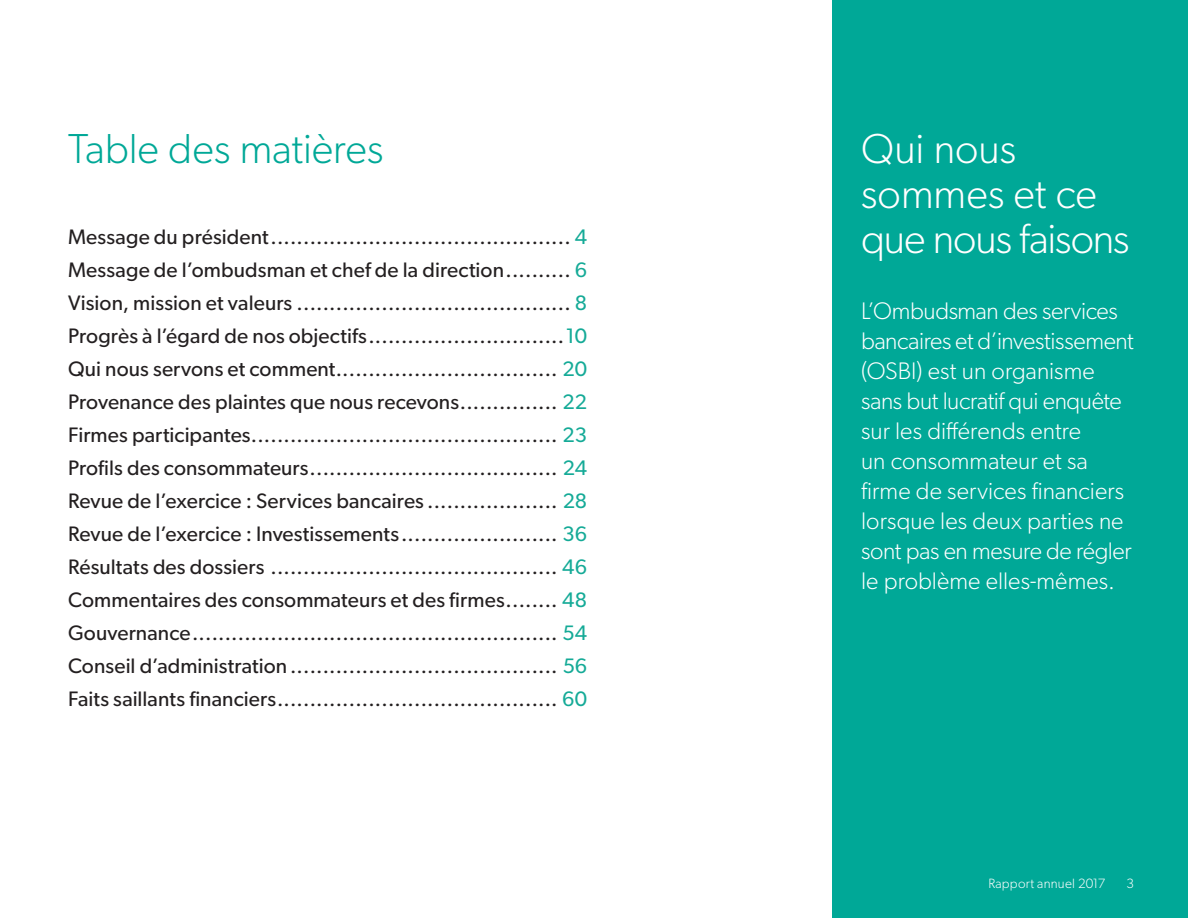
<style>
.page{position:relative;width:1188px;height:918px;background:#fff}
.page>*{position:absolute;margin:0;border:0;box-sizing:border-box;transform-origin:0 0}
.Header__H2{font:300 42px/45px "Gibson";letter-spacing:-.005em;color:#fff}
.Header__H2-2{font:300 42px "Gibson";color:#00a897}
.Header__H2-3{font:300 42px "Gibson";letter-spacing:-.025em;color:#fff}
.Intro_Copy__H3{font:300 24px/30px "Gibson";color:#fff}
.t1{font:21px "Gibson";letter-spacing:.005em;color:#231f20}
.t2{font:300 13.5px "Gibson";letter-spacing:.02em;color:#fff}
.s1{color:#15aa97}
</style>
<div class="page">
<div style="left:832px;top:0;width:356px;height:918px;background:#00a897"></div>
<p class="Header__H2-2" style="left:68px;top:123px;width:317px">Table des matières</p>
<p class="Header__H2" style="left:861px;top:125px;width:237px">Qui nous sommes et ce</p>
<p class="t1" style="left:68px;top:224px;width:521px">Message du président.............................................. <span class="s1">4</span></p>
<p class="Header__H2-3" style="left:861px;top:213px;width:270px">que nous faisons</p>
<p class="t1" style="left:68px;top:257px;width:520px">Message de l’ombudsman et chef de la direction.......... <span class="s1">6</span></p>
<p class="t1" style="left:68px;top:290px;width:520px">Vision, mission et valeurs .......................................... <span class="s1">8</span></p>
<p class="t1" style="left:68px;top:323px;width:520px">Progrès à l’égard de nos objectifs..............................<span class="s1">10</span></p>
<p class="t1" style="left:68px;top:356px;width:520px">Qui nous servons et comment.................................. <span class="s1">20</span></p>
<p class="t1" style="left:68px;top:389px;width:520px">Provenance des plaintes que nous recevons............... <span class="s1">22</span></p>
<p class="t1" style="left:68px;top:422px;width:520px">Firmes participantes............................................... <span class="s1">23</span></p>
<p class="t1" style="left:68px;top:455px;width:520px">Profils des consommateurs...................................... <span class="s1">24</span></p>
<p class="t1" style="left:68px;top:488px;width:521px">Revue de l’exercice : Services bancaires .................... <span class="s1">28</span></p>
<p class="t1" style="left:68px;top:521px;width:521px">Revue de l’exercice : Investissements........................ <span class="s1">36</span></p>
<p class="t1" style="left:68px;top:554px;width:520px">Résultats des dossiers ............................................ <span class="s1">46</span></p>
<p class="t1" style="left:68px;top:587px;width:521px">Commentaires des consommateurs et des firmes........ <span class="s1">48</span></p>
<p class="t1" style="left:68px;top:620px;width:521px">Gouvernance........................................................ <span class="s1">54</span></p>
<p class="t1" style="left:68px;top:653px;width:521px">Conseil d’administration......................................... <span class="s1">56</span></p>
<p class="t1" style="left:68px;top:686px;width:521px">Faits saillants financiers........................................... <span class="s1">60</span></p>
<p class="Intro_Copy__H3" style="left:861px;top:295px;width:274px">L’Ombudsman des services bancaires et d’investissement (OSBI) est un organisme sans but lucratif qui enquête sur les différends entre<br>un consommateur et sa firme de services financiers lorsque les deux parties ne sont pas en mesure de régler le problème elles-mêmes.</p>
<p class="t2" style="left:988px;top:876px;width:119px">Rapport annuel 2017</p>
<p class="t2" style="left:1126px;top:876px;width:9px">3</p>
</div>
